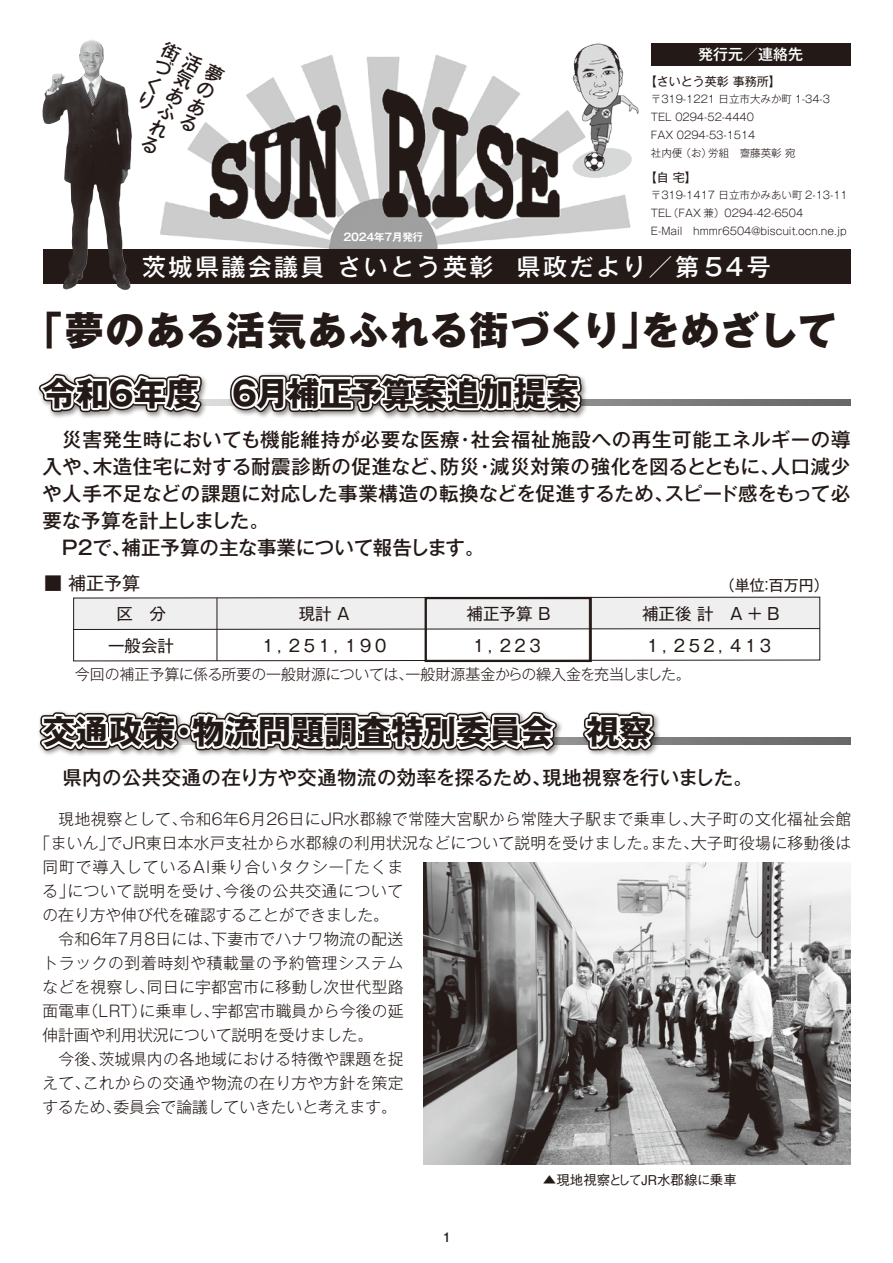
<style>
.page{position:relative;width:893px;height:1263px;background:#fff}
.page>*{position:absolute;margin:0;border:0;box-sizing:border-box;transform-origin:0 0}
.t1{font:800 39px "Gothic MB101 Pro";letter-spacing:.02em;color:#231916}
.t2{font:700 33px "Gothic MB101 Pro";letter-spacing:-.005em;color:#231916}
.t3{font:500 24px "Gothic MB101 Pro";letter-spacing:.1em;color:#fff}
.t4{font:500 19.5px/27px "Gothic MB101 Pro";letter-spacing:.02em;color:#231916}
.t5{font:500 18.45px/18.5px "Gothic MB101 Pro";color:#231916;text-align:justify}
.t6{font:18px "Gothic MB101 Pro";color:#231916}
.t7{font:16.5px "Gothic MB101 Pro";letter-spacing:-.05em;color:#231916}
.t8{font:300 15.75px "Gothic MB101 Pro";letter-spacing:.02em;color:#231916}
.t9{font:300 15.75px "Gothic MB101 Pro";color:#231916}
.t10{font:300 15.75px "Gothic MB101 Pro";letter-spacing:.065em;color:#231916}
.t11{font:300 15.75px "Gothic MB101 Pro";letter-spacing:.04em;color:#231916}
.t12{font:300 15.75px "Gothic MB101 Pro";letter-spacing:.045em;color:#231916}
.t13{font:300 15px "Gothic MB101 Pro";letter-spacing:-.02em;color:#231916}
.t14{font:15px "Gothic MB101 Pro";color:#231916}
.t15{font:500 15px "Gothic MB101 Pro";color:#fff}
.t16{font:500 13.5px "Gothic BBB Pro";color:#231916}
.t17{font:12px "Gothic MB101 Pro";color:#231916}
.t18{font:500 12px "Gothic MB101 Pro";color:#231916}
.t19{font:300 10.5px/18px "Gothic MB101 Pro";color:#231916}
.t20{font:700 10.5px "Gothic MB101 Pro De";letter-spacing:-.025em;color:#fff}
</style>
<div class="page">
<img style="left:154px;top:122px;width:480px;height:128px">
<div style="left:43px;top:250px;width:807px;height:34px;background:#231916"></div>
<img style="left:42px;top:40px;width:91px;height:250px">
<img style="left:596px;top:43px;width:43px;height:139px">
<div style="left:651px;top:43px;width:199px;height:22px;background:#231916"></div>
<svg style="left:73px;top:596px;width:747px;height:66px"></svg>
<div style="left:425px;top:597px;width:167px;height:65px;border:2px solid #231916"></div>
<hr style="left:217px;top:598px;width:1px;height:63px;background:#231916">
<svg style="left:73px;top:597px;width:747px;height:33px"></svg>
<hr style="left:425px;top:598px;width:1px;height:63px;background:#231916">
<hr style="left:589px;top:598px;width:1px;height:63px;background:#231916">
<img style="left:424px;top:862px;width:426px;height:302px">
<svg style="left:596px;top:399px;width:254px;height:7px"></svg>
<div style="left:43px;top:738px;width:807px;height:6px;background:#707070"></div>
<svg style="left:38px;top:373px;width:174px;height:45px"></svg>
<svg style="left:226px;top:43px;width:370px;height:376px"></svg>
<svg style="left:39px;top:711px;width:645px;height:45px"></svg>
<p class="t5" style="left:168px;top:37px;width:11px;rotate:27deg">街づくり</p>
<p class="t15" style="left:698px;top:41px;width:107px">発行元／連絡先</p>
<p class="t5" style="left:189px;top:48px;width:11px;rotate:27deg">活気あふれる</p>
<p class="t5" style="left:211px;top:59px;width:11px;rotate:27deg">夢のある</p>
<p class="t17" style="left:645px;top:72px;width:137px">【さいとう英彰 事務所】</p>
<p class="t19" style="left:651px;top:89px;width:181px">〒319-1221 日立市大みか町 1-34-3<br>TEL 0294-52-4440<br>FAX 0294-53-1514<br>社内便 （お）労組　齋藤英彰 宛</p>
<p class="t17" style="left:645px;top:168px;width:53px">【自 宅】</p>
<p class="t19" style="left:651px;top:185px;width:198px">〒319-1417 日立市かみあい町 2-13-11<br>TEL（FAX 兼）0294-42-6504<br>E-Mail　hmmr6504@biscuit.ocn.ne.jp</p>
<p class="t20" style="left:343px;top:228px;width:81px">2024年7月発行</p>
<h3 class="t3" style="left:142px;top:247px;width:630px">茨城県議会議員 さいとう英彰 県政だより／第 54号</h3>
<h1 class="t1" style="left:24px;top:298px;width:815px">「夢のある活気あふれる街づくり」をめざして</h1>
<h2 class="t2" style="left:43px;top:366px;width:538px">令和6年度　6月補正予算案追加提案</h2>
<p class="t4" style="left:42px;top:424px;width:810px;text-indent:20px">災害発生時においても機能維持が必要な医療・社会福祉施設への再生可能エネルギーの導入や、木造住宅に対する耐震診断の促進など、防災・減災対策の強化を図るとともに、人口減少や人手不足などの課題に対応した事業構造の転換などを促進するため、スピード感をもって必要な予算を計上しました。<br>　Ｐ２で、補正予算の主な事業について報告します。</p>
<p class="t6" style="left:44px;top:569px;width:97px">■ 補正予算</p>
<p class="t14" style="left:720px;top:573px;width:110px">（単位：百万円）</p>
<p class="t7" style="left:116px;top:600px;width:51px">区　分</p>
<p class="t7" style="left:299px;top:600px;width:53px">現計 A</p>
<p class="t7" style="left:466px;top:600px;width:86px">補正予算 B</p>
<p class="t7" style="left:642px;top:600px;width:139px">補正後計　A + B</p>
<p class="t7" style="left:108px;top:632px;width:67px">一般会計</p>
<p class="t7" style="left:260px;top:632px;width:131px">１，２５１，１９０</p>
<p class="t7" style="left:471px;top:632px;width:74px">１，２２３</p>
<p class="t7" style="left:645px;top:632px;width:131px">１，２５２，４１３</p>
<p class="t13" style="left:75px;top:662px;width:617px">今回の補正予算に係る所要の一般財源については、一般財源基金からの繰入金を充当しました。</p>
<h2 class="t2" style="left:43px;top:704px;width:611px">交通政策・物流問題調査特別委員会　視察</h2>
<p class="t4" style="left:43px;top:762px;width:712px">　県内の公共交通の在り方や交通物流の効率を探るため、現地視察を行いました。</p>
<p class="t8" style="left:43px;top:806px;width:810px">　現地視察として、令和6年6月26日にJR水郡線で常陸大宮駅から常陸大子駅まで乗車し、大子町の文化福祉会館</p>
<p class="t8" style="left:35px;top:830px;width:818px">「まいん」でJR東日本水戸支社から水郡線の利用状況などについて説明を受けました。また、大子町役場に移動後は</p>
<p class="t10" style="left:43px;top:854px;width:362px">同町で導入しているAI乗り合いタクシー「たくま</p>
<p class="t11" style="left:43px;top:878px;width:362px">る」について説明を受け、今後の公共交通について</p>
<p class="t9" style="left:43px;top:902px;width:348px">の在り方や伸び代を確認することができました。</p>
<p class="t8" style="left:43px;top:926px;width:362px">　令和6年7月8日には、下妻市でハナワ物流の配送</p>
<p class="t12" style="left:42px;top:950px;width:362px">トラックの到着時刻や積載量の予約管理システム</p>
<p class="t8" style="left:42px;top:974px;width:362px">などを視察し、同日に宇都宮市に移動し次世代型路</p>
<p class="t8" style="left:42px;top:998px;width:362px">面電車（LRT）に乗車し、宇都宮市職員から今後の延</p>
<p class="t9" style="left:42px;top:1022px;width:332px">伸計画や利用状況について説明を受けました。</p>
<p class="t8" style="left:42px;top:1046px;width:362px">　今後、茨城県内の各地域における特徴や課題を捉</p>
<p class="t8" style="left:42px;top:1070px;width:362px">えて、これからの交通や物流の在り方や方針を策定</p>
<p class="t9" style="left:42px;top:1094px;width:356px">するため、委員会で論議していきたいと考えます。</p>
<p class="t18" style="left:442px;top:1227px;width:11px">1</p>
<p class="t16" style="left:543px;top:1169px;width:196px">▲現地視察としてJR水郡線に乗車</p>
</div>
